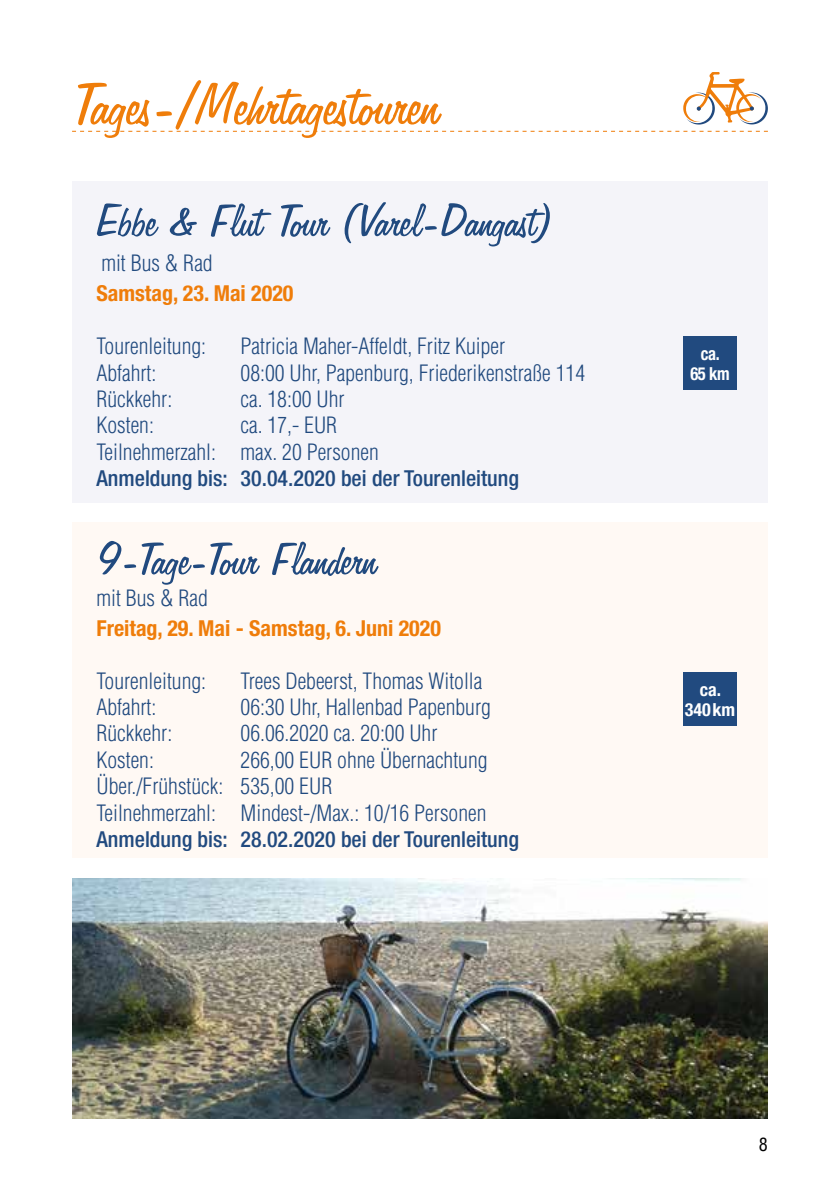
<style>
.page{position:relative;width:840px;height:1191px;background:#fff}
.page>*{position:absolute;margin:0;border:0;box-sizing:border-box;transform-origin:0 0}
.t1{font:68px "Freehand 575 BT Regular B";color:#ef7d0a}
.t2{font:52px "Freehand 575 BT Regular B";color:#214a7f}
.t3{font:300 condensed 22px/26.4px "Helvetica";color:#214a7f}
.t4{font:500 condensed 22px "Helvetica Neue";color:#214a7f}
.t5{font:700 condensed 22px "Helvetica Neue";color:#ef7d0a}
.t6{font:700 condensed 18px/20px "Helvetica Neue";color:#fff;text-align:center}
.t7{font:700 condensed 18px/20px "Helvetica Neue";color:#fff;text-align:center;scale:.92 1}
.t8{font:condensed 18px "Helvetica";color:#000}
</style>
<div class="page">
<svg style="left:683px;top:72px;width:85px;height:53px"></svg>
<svg style="left:72px;top:131px;width:695px;height:1px"></svg>
<div style="left:72px;top:181px;width:695px;height:322px;background:#f4f4f9"></div>
<div style="left:682px;top:336px;width:54px;height:53px;background:#214a7f"></div>
<div style="left:72px;top:522px;width:695px;height:335px;background:#fff9f4"></div>
<div style="left:682px;top:672px;width:54px;height:53px;background:#214a7f"></div>
<img style="left:72px;top:878px;width:695px;height:241px">
<h1 class="t1" style="left:72px;top:69px;width:370px">Tages-/Mehrtagestouren</h1>
<h2 class="t2" style="left:96px;top:194px;width:457px">Ebbe &amp; Flut Tour (Varel-Dangast)</h2>
<p class="t3" style="left:101px;top:250px;width:113px">mit Bus &amp; Rad</p>
<p class="t5" style="left:96px;top:280px;width:198px">Samstag, 23. Mai 2020</p>
<p class="t3" style="left:96px;top:333px;width:111px">Tourenleitung:</p>
<p class="t3" style="left:240px;top:333px;width:266px">Patricia Maher-Affeldt, Fritz Kuiper</p>
<p class="t3" style="left:96px;top:359px;width:61px">Abfahrt:</p>
<p class="t3" style="left:240px;top:359px;width:346px">08:00 Uhr, Papenburg, Friederikenstraße 114</p>
<p class="t3" style="left:96px;top:386px;width:77px">Rückkehr:</p>
<p class="t3" style="left:240px;top:386px;width:105px">ca. 18:00 Uhr</p>
<p class="t3" style="left:96px;top:412px;width:59px">Kosten:</p>
<p class="t3" style="left:96px;top:412px;width:284px;text-indent:144px">ca. 17,- EUR<br>Teilnehmerzahl: max. 20 Personen</p>
<p class="t4" style="left:96px;top:465px;width:424px">Anmeldung bis: 30.04.2020 bei der Tourenleitung</p>
<h2 class="t2" style="left:96px;top:532px;width:283px">9-Tage-Tour Flandern</h2>
<p class="t3" style="left:96px;top:584px;width:113px">mit Bus &amp; Rad</p>
<p class="t5" style="left:96px;top:614px;width:346px">Freitag, 29. Mai - Samstag, 6. Juni 2020</p>
<p class="t3" style="left:96px;top:667px;width:111px">Tourenleitung:</p>
<p class="t3" style="left:240px;top:667px;width:243px">Trees Debeerst, Thomas Witolla</p>
<p class="t3" style="left:96px;top:693px;width:61px">Abfahrt:</p>
<p class="t3" style="left:240px;top:693px;width:252px">06:30 Uhr, Hallenbad Papenburg</p>
<p class="t3" style="left:96px;top:720px;width:77px">Rückkehr:</p>
<p class="t3" style="left:240px;top:720px;width:198px">06.06.2020 ca. 20:00 Uhr</p>
<p class="t3" style="left:96px;top:746px;width:59px">Kosten:</p>
<p class="t3" style="left:96px;top:746px;width:392px;text-indent:144px">266,00 EUR ohne Übernachtung<br>Über./Frühstück: 535,00 EUR<br>Teilnehmerzahl: Mindest-/Max.: 10/16 Personen</p>
<p class="t4" style="left:96px;top:826px;width:424px">Anmeldung bis: 28.02.2020 bei der Tourenleitung</p>
<p class="t7" style="left:690px;top:343px;width:44px">ca.<br>65 km</p>
<p class="t6" style="left:684px;top:679px;width:52px">ca.<br>340 km</p>
<p class="t8" style="left:758px;top:1132px;width:10px">8</p>
</div>
